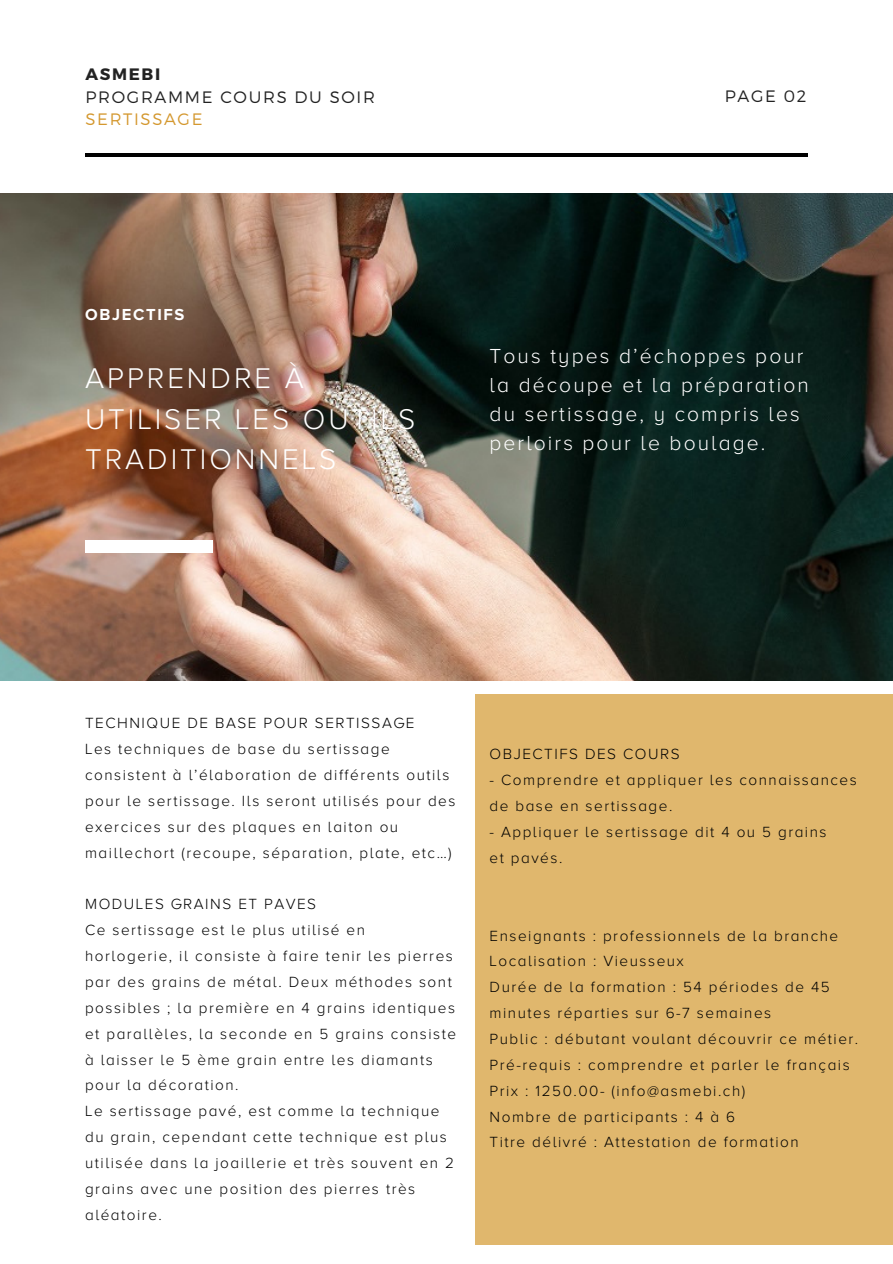
<style>
.page{position:relative;width:893px;height:1264px;background:#fff}
.page>*{position:absolute;margin:0;border:0;box-sizing:border-box;transform-origin:0 0}
.t1{font:300 29.55px/40.5px "Proxima Nova A";letter-spacing:.1em;color:#fff}
.t2{font:300 21px/29.2px "Proxima Nova A";letter-spacing:.1em;color:#fff}
.t3{font:300 16.5px "Montserrat";letter-spacing:.1em;color:#222}
.t4{font:300 16.5px "Montserrat";letter-spacing:.1em;color:#d4982f}
.t5{font:700 16.5px "Proxima Nova";letter-spacing:.1em;color:#fff}
.t6{font:700 16.5px "Montserrat";letter-spacing:.1em;color:#222}
.t7{font:300 15.3px/25.8px "Proxima Nova A";letter-spacing:.1em;color:#000}
</style>
<div class="page">
<hr style="left:85px;top:153px;width:722px;height:3px;background:#000">
<img style="left:0;top:193px;width:892px;height:487px">
<div style="left:85px;top:540px;width:127px;height:12px;background:#fff"></div>
<div style="left:475px;top:694px;width:417px;height:551px;background:#e0b76d"></div>
<p class="t6" style="left:85px;top:63px;width:76px">ASMEBI</p>
<p class="t3" style="left:85px;top:86px;width:291px">PROGRAMME COURS DU SOIR</p>
<p class="t4" style="left:85px;top:109px;width:118px">SERTISSAGE</p>
<p class="t5" style="left:85px;top:305px;width:101px">OBJECTIFS</p>
<p class="t1" style="left:85px;top:359px;width:331px">APPRENDRE À<br>UTILISER LES OUTILS</p>
<p class="t1" style="left:85px;top:440px;width:253px">TRADITIONNELS</p>
<p class="t3" style="left:724px;top:85px;width:83px">PAGE 02</p>
<p class="t2" style="left:489px;top:341px;width:321px">Tous types d’échoppes pour la découpe et la préparation du sertissage, y compris les perloirs pour le boulage.</p>
<p class="t7" style="left:85px;top:710px;width:331px">TECHNIQUE DE BASE POUR SERTISSAGE</p>
<p class="t7" style="left:85px;top:736px;width:372px">Les techniques de base du sertissage consistent à l’élaboration de différents outils pour le sertissage. Ils seront utilisés pour des exercices sur des plaques en laiton ou maillechort (recoupe, séparation, plate, etc…)</p>
<p class="t7" style="left:85px;top:891px;width:232px">MODULES GRAINS ET PAVES</p>
<p class="t7" style="left:85px;top:917px;width:372px">Ce sertissage est le plus utilisé en<br>horlogerie, il consiste à faire tenir les pierres par des grains de métal. Deux méthodes sont possibles ; la première en 4 grains identiques et parallèles, la seconde en 5 grains consiste à laisser le 5 ème grain entre les diamants pour la décoration.</p>
<p class="t7" style="left:85px;top:1098px;width:370px">Le sertissage pavé, est comme la technique du grain, cependant cette technique est plus utilisée dans la joaillerie et très souvent en 2 grains avec une position des pierres très aléatoire.</p>
<p class="t7" style="left:489px;top:741px;width:191px">OBJECTIFS DES COURS</p>
<p class="t7" style="left:489px;top:767px;width:369px">- Comprendre et appliquer les connaissances de base en sertissage.</p>
<p class="t7" style="left:489px;top:819px;width:338px">- Appliquer le sertissage dit 4 ou 5 grains</p>
<p class="t7" style="left:489px;top:845px;width:74px">et pavés.</p>
<p class="t7" style="left:489px;top:922px;width:350px">Enseignants : professionnels de la branche</p>
<p class="t7" style="left:489px;top:948px;width:196px">Localisation : Vieusseux</p>
<p class="t7" style="left:489px;top:974px;width:341px">Durée de la formation : 54 périodes de 45 minutes réparties sur 6-7 semaines</p>
<p class="t7" style="left:489px;top:1026px;width:370px">Public : débutant voulant découvrir ce métier.</p>
<p class="t7" style="left:489px;top:1052px;width:361px">Pré-requis : comprendre et parler le français</p>
<p class="t7" style="left:489px;top:1077px;width:257px">Prix : 1250.00- (info@asmebi.ch)</p>
<p class="t7" style="left:489px;top:1103px;width:247px">Nombre de participants : 4 à 6</p>
<p class="t7" style="left:489px;top:1129px;width:311px">Titre délivré : Attestation de formation</p>
</div>
